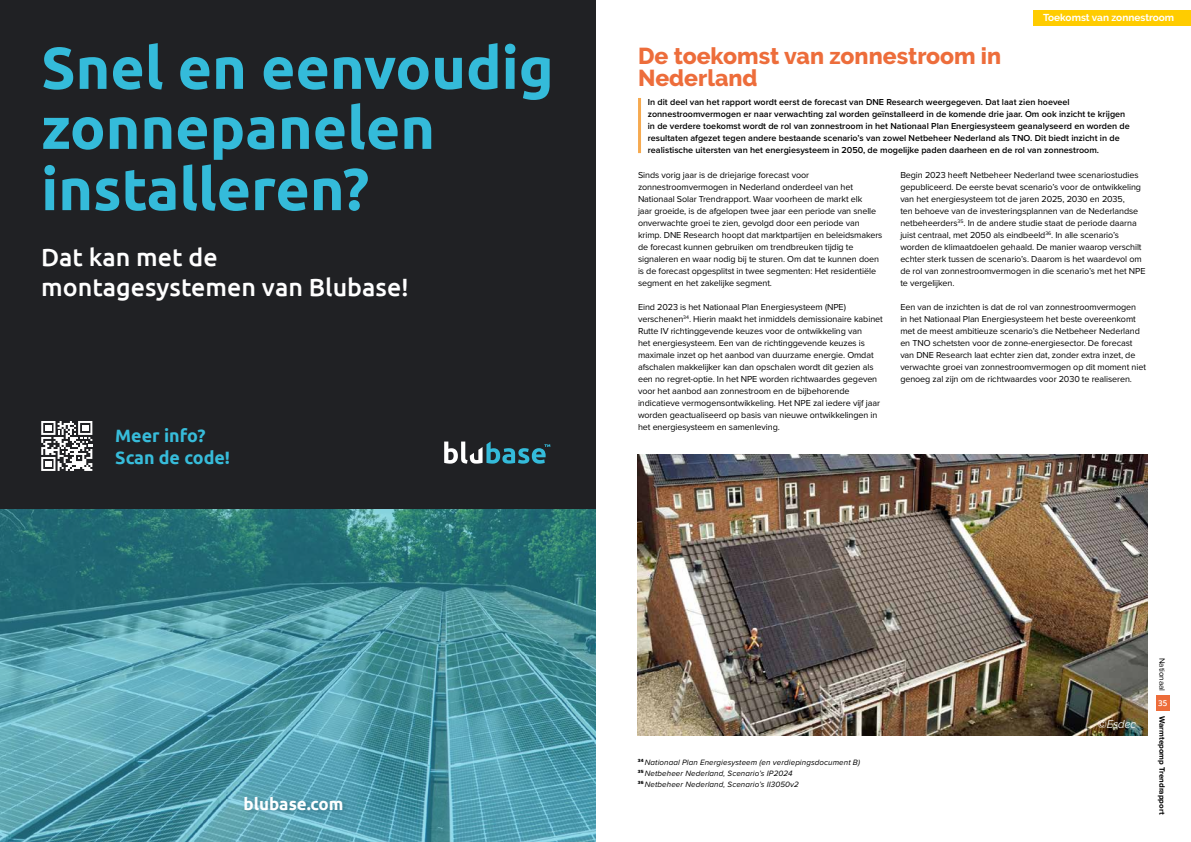
<style>
.page{position:relative;width:1191px;height:842px;background:#fff}
.page>*{position:absolute;margin:0;border:0;box-sizing:border-box;transform-origin:0 0}
.t1{font:700 59px/60.6px "Ubuntu";color:#34bbda}
.t2{font:500 25px/30px "Ubuntu";color:#fff}
.t3{font:800 23px/22px "Raleway";color:#ed6d3b}
.t4{font:700 17.9px/21.4px "Ubuntu";color:#37bcda}
.t5{font:700 17px "Ubuntu";color:#fff}
.t6{font:italic 11px "Raleway";color:#fff}
.t7{font:700 10px "Raleway";color:#fff}
.t8{font:9px/12px "Proxima Nova";letter-spacing:-.01em;color:#000}
.t9{font:600 9px/12px "Proxima Nova";color:#000}
.t10{font:italic 8px/11px "Proxima Nova";letter-spacing:.01em;color:#000}
.t11{font:700 8px "Proxima Nova";color:#000}
.t12{font:8px "Proxima Nova";color:#000}
.t13{font:600 8px "Open Sans";color:#fff}
</style>
<div class="page">
<div style="left:1156px;top:695px;width:13px;height:15px;background:#ed6d3b"></div>
<div style="left:0;top:0;width:595px;height:509px;background:#202124"></div>
<svg style="left:0;top:509px;width:595px;height:333px;background:#46919c"></svg>
<svg style="left:41px;top:421px;width:51px;height:50px"></svg>
<div style="left:241px;top:794px;width:108px;height:23px;background:#003547;opacity:.4"></div>
<svg style="left:444px;top:441px;width:106px;height:23px"></svg>
<div style="left:1033px;top:10px;width:158px;height:15px;background:#fc0"></div>
<hr style="left:638px;top:98px;width:3px;height:55px;background:#f6aa50">
<img style="left:638px;top:454px;width:509px;height:282px">
<h1 class="t1" style="left:41px;top:37px;width:514px">Snel en eenvoudig zonnepanelen installeren?</h1>
<h2 class="t2" style="left:41px;top:241px;width:369px">Dat kan met de montagesystemen van Blubase!</h2>
<h3 class="t4" style="left:115px;top:425px;width:116px">Meer info?<br>Scan de code!</h3>
<h3 class="t5" style="left:243px;top:793px;width:102px">blubase.com</h3>
<p class="t7" style="left:1043px;top:12px;width:133px">Toekomst van zonnestroom</p>
<h3 class="t3" style="left:638px;top:45px;width:365px">De toekomst van zonnestroom in<br>Nederland</h3>
<p class="t9" style="left:648px;top:96px;width:483px">In dit deel van het rapport wordt eerst de forecast van DNE Research weergegeven. Dat laat zien hoeveel zonnestroomvermogen er naar verwachting zal worden geïnstalleerd in de komende drie jaar. Om ook inzicht te krijgen in de verdere toekomst wordt de rol van zonnestroom in het Nationaal Plan Energiesysteem geanalyseerd en worden de resultaten afgezet tegen andere bestaande scenario’s van zowel Netbeheer Nederland als TNO. Dit biedt inzicht in de realistische uitersten van het energiesysteem in 2050, de mogelijke paden daarheen en de rol van zonnestroom.</p>
<p class="t8" style="left:638px;top:169px;width:246px">Sinds vorig jaar is de driejarige forecast voor zonnestroomvermogen in Nederland onderdeel van het Nationaal Solar Trendrapport. Waar voorheen de markt elk<br>jaar groeide, is de afgelopen twee jaar een periode van snelle onverwachte groei te zien, gevolgd door een periode van krimp. DNE Research hoopt dat marktpartijen en beleidsmakers de forecast kunnen gebruiken om trendbreuken tijdig te signaleren en waar nodig bij te sturen. Om dat te kunnen doen is de forecast opgesplitst in twee segmenten: Het residentiële segment en het zakelijke segment.</p>
<p class="t8" style="left:638px;top:301px;width:246px">Eind 2023 is het Nationaal Plan Energiesysteem (NPE) verschenen<sup>34</sup>. Hierin maakt het inmiddels demissionaire kabinet Rutte IV richtinggevende keuzes voor de ontwikkeling van<br>het energiesysteem. Een van de richtinggevende keuzes is maximale inzet op het aanbod van duurzame energie. Omdat afschalen makkelijker kan dan opschalen wordt dit gezien als een no regret-optie. In het NPE worden richtwaardes gegeven voor het aanbod aan zonnestroom en de bijbehorende indicatieve vermogensontwikkeling. Het NPE zal iedere vijf jaar worden geactualiseerd op basis van nieuwe ontwikkelingen in het energiesysteem en samenleving.</p>
<p class="t8" style="left:900px;top:169px;width:247px">Begin 2023 heeft Netbeheer Nederland twee scenariostudies gepubliceerd. De eerste bevat scenario’s voor de ontwikkeling van het energiesysteem tot de jaren 2025, 2030 en 2035,<br>ten behoeve van de investeringsplannen van de Nederlandse netbeheerders<sup>35</sup>. In de andere studie staat de periode daarna juist centraal, met 2050 als eindbeeld<sup>36</sup>. In alle scenario’s worden de klimaatdoelen gehaald. De manier waarop verschilt echter sterk tussen de scenario’s. Daarom is het waardevol om de rol van zonnestroomvermogen in die scenario’s met het NPE te vergelijken.</p>
<p class="t8" style="left:900px;top:301px;width:247px">Een van de inzichten is dat de rol van zonnestroomvermogen<br>in het Nationaal Plan Energiesysteem het beste overeenkomt met de meest ambitieuze scenario’s die Netbeheer Nederland en TNO schetsten voor de zonne-energiesector. De forecast van DNE Research laat echter zien dat, zonder extra inzet, de verwachte groei van zonnestroomvermogen op dit moment niet genoeg zal zijn om de richtwaardes voor 2030 te realiseren.</p>
<p class="t10" style="left:638px;top:756px;width:224px"><sup>34</sup> Nationaal Plan Energiesysteem (en verdiepingsdocument B)<br><sup>35</sup> Netbeheer Nederland, Scenario’s IP2024<br><sup>36</sup> Netbeheer Nederland, Scenario’s II3050v2</p>
<p class="t6" style="left:1097px;top:717px;width:41px">©Esdec</p>
<p class="t12" style="left:1168px;top:658px;width:35px;rotate:90deg">Nationaal</p>
<p class="t11" style="left:1168px;top:716px;width:100px;rotate:90deg">Warmtepomp Trendrapport</p>
<p class="t13" style="left:1158px;top:697px;width:11px">35</p>
</div>
